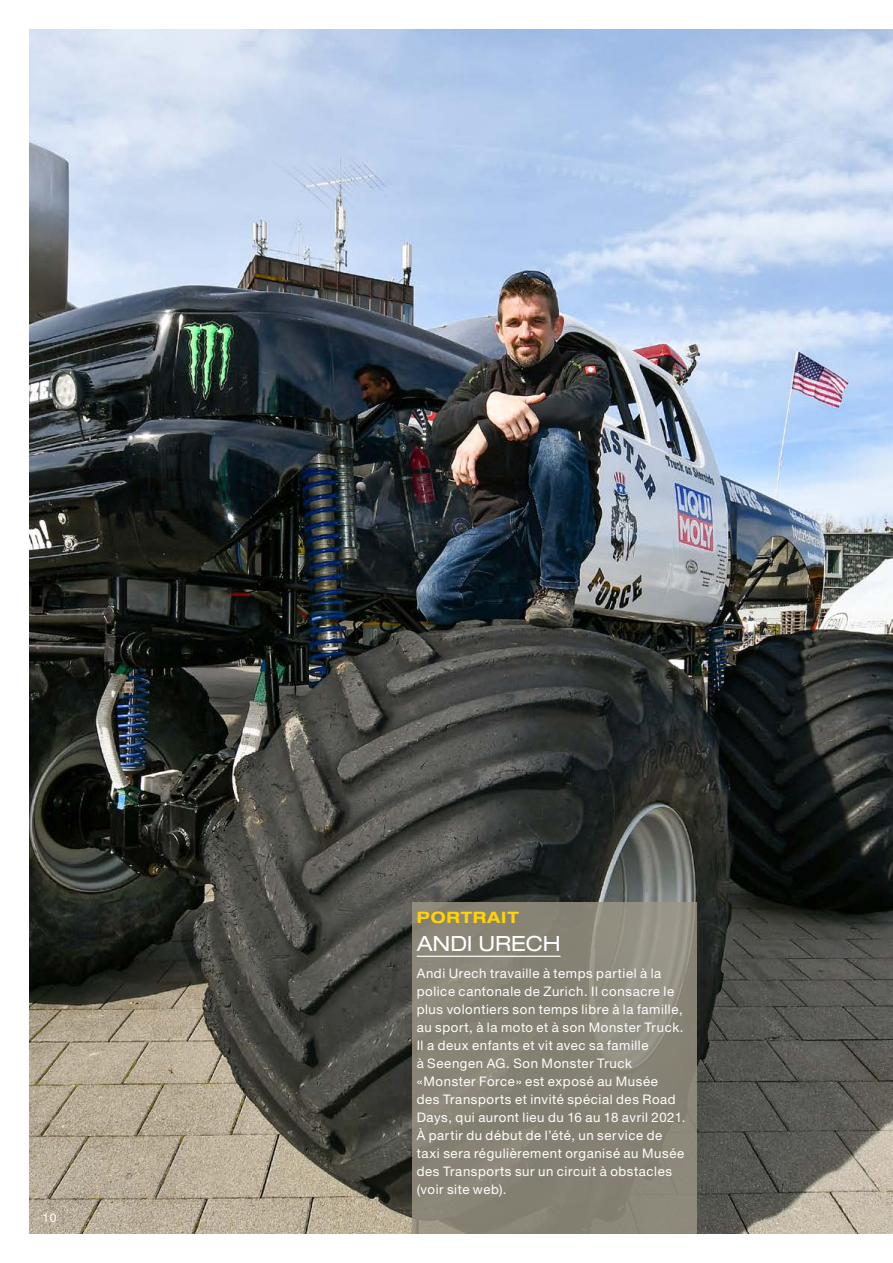
<style>
.page{position:relative;width:893px;height:1263px;background:#fff}
.page>*{position:absolute;margin:0;border:0;box-sizing:border-box;transform-origin:0 0}
.t1{font:expanded 21px "Helvetica Neue";letter-spacing:-.005em;color:#fff}
.t2{font:700 expanded 15.75px "Helvetica Neue";letter-spacing:.055em;color:#ffd400}
.t3{font:13.2px/18px "Helvetica Neue";letter-spacing:.045em;color:#fff}
.t4{font:12px "Helvetica Neue";color:#fff}
</style>
<div class="page">
<img style="left:30px;top:30px;width:863px;height:1203px">
<svg style="left:412px;top:902px;width:285px;height:331px;background:#898577"></svg>
<hr style="left:417px;top:956px;width:144px;height:1px;background:#fff">
<p class="t4" style="left:43px;top:1211px;width:15px">10</p>
<p class="t2" style="left:417px;top:907px;width:103px">PORTRAIT</p>
<h1 class="t1" style="left:417px;top:931px;width:145px">ANDI URECH</h1>
<p class="t3" style="left:417px;top:964px;width:270px">Andi Urech travaille à temps partiel à la police cantonale de Zurich. Il consacre le plus volontiers son temps libre à la famille, au sport, à la moto et à son Monster Truck.<br>Il a deux enfants et vit avec sa famille<br>à Seengen AG. Son Monster Truck «Monster Force» est exposé au Musée<br>des Transports et invité spécial des Road Days, qui auront lieu du 16 au 18 avril 2021.<br>À partir du début de l’été, un service de taxi sera régulièrement organisé au Musée des Transports sur un circuit à obstacles (voir site web).</p>
</div>
